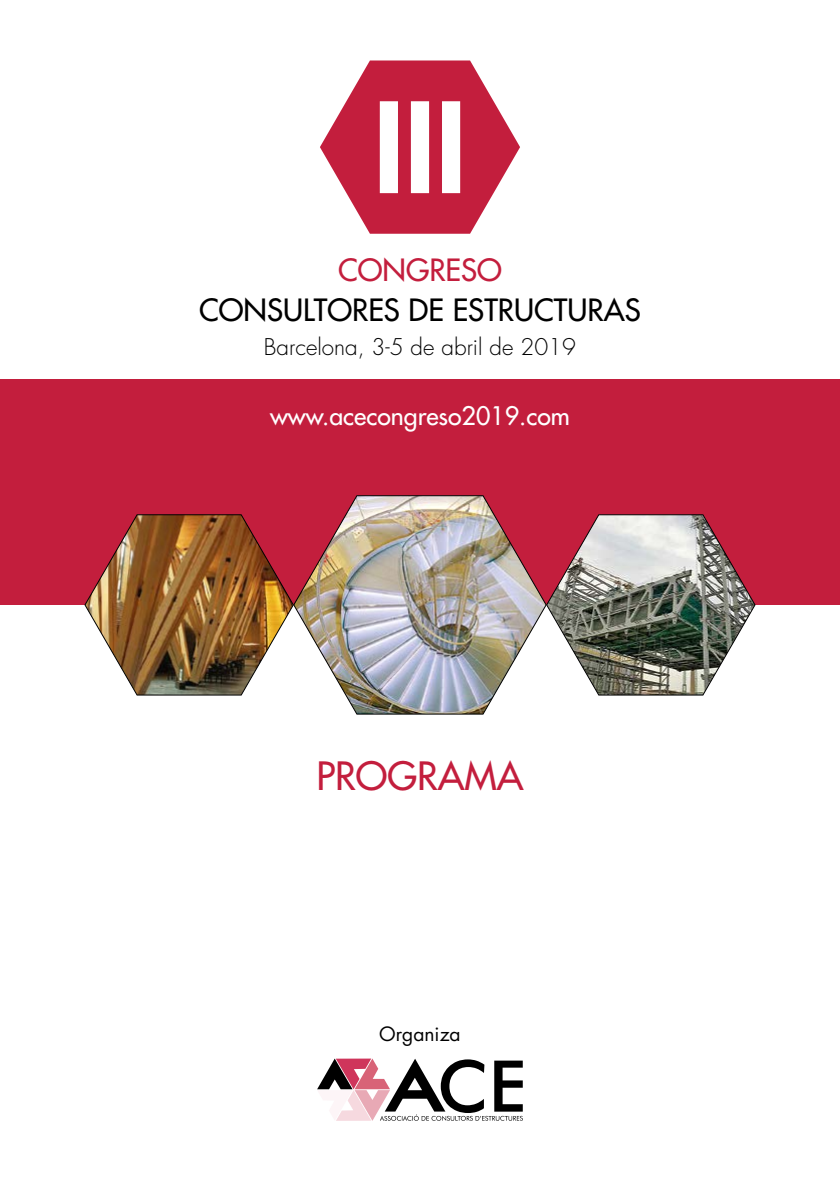
<style>
.page{position:relative;width:840px;height:1191px;background:#fff}
.page>*{position:absolute;margin:0;border:0;box-sizing:border-box;transform-origin:0 0}
.t1{font:38px "Futura";color:#c31e3d}
.t2{font:29.8px "Futura";color:#000}
.t3{font:29.8px "Futura";color:#c31e3d}
.t4{font:24.8px "Futura";color:#fff}
.t5{font:300 22.4px "Futura";color:#000}
.t6{font:19.2px "Futura";color:#000}
</style>
<div class="page">
<div style="left:0;top:379px;width:839px;height:226px;background:#c31e3d"></div>
<img style="left:294px;top:495px;width:251px;height:220px">
<svg style="left:545px;top:514px;width:210px;height:182px"></svg>
<img style="left:84px;top:514px;width:210px;height:182px">
<svg style="left:317px;top:1058px;width:205px;height:62px"></svg>
<svg style="left:320px;top:60px;width:200px;height:174px"></svg>
<h2 class="t3" style="left:338px;top:250px;width:165px">CONGRESO</h2>
<h2 class="t2" style="left:199px;top:290px;width:443px">CONSULTORES DE ESTRUCTURAS</h2>
<p class="t5" style="left:264px;top:332px;width:313px">Barcelona, 3-5 de abril de 2019</p>
<p class="t4" style="left:270px;top:399px;width:301px">www.acecongreso2019.com</p>
<h1 class="t1" style="left:316px;top:751px;width:208px">PROGRAMA</h1>
<p class="t6" style="left:379px;top:1020px;width:83px">Organiza</p>
</div>
